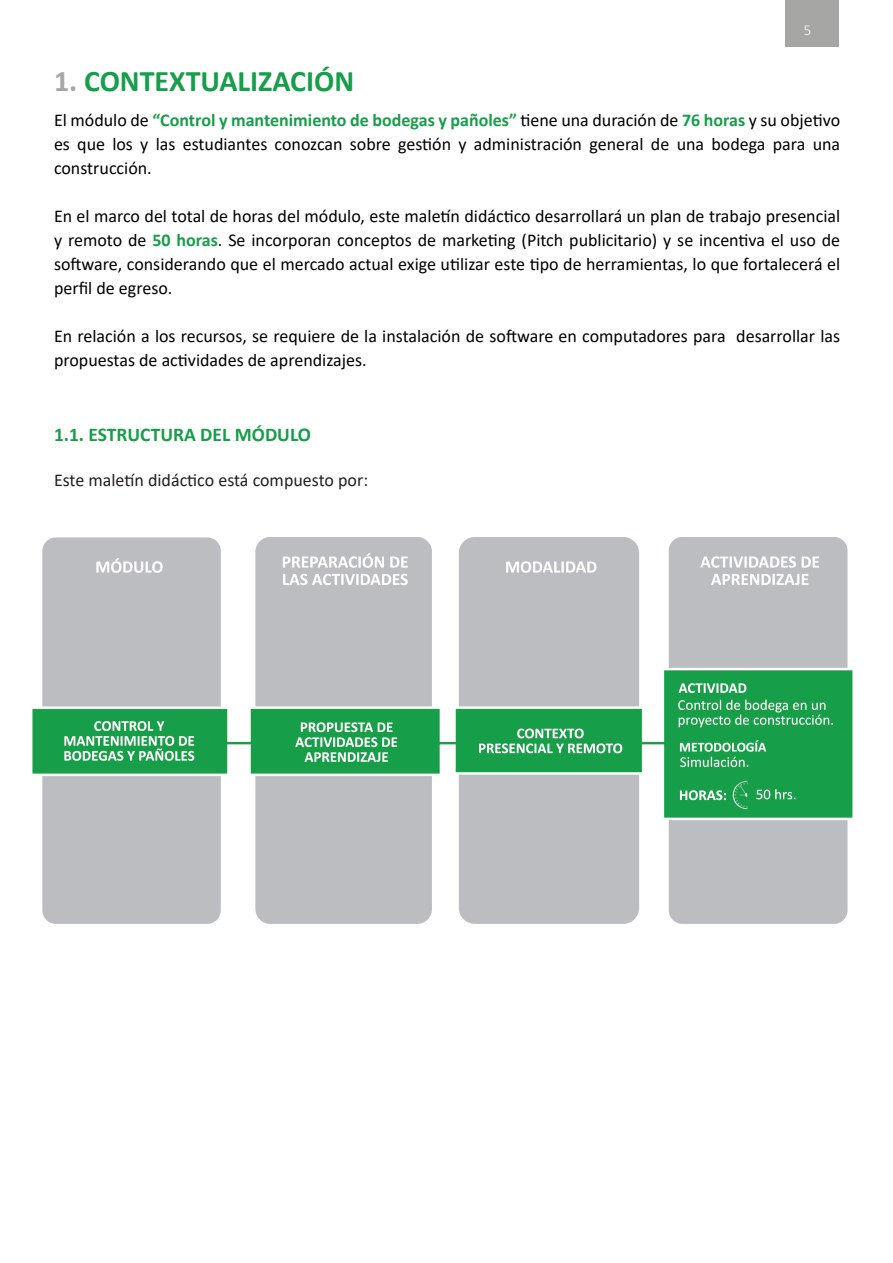
<style>
.page{position:relative;width:893px;height:1263px;background:#fff}
.page>*{position:absolute;margin:0;border:0;box-sizing:border-box;transform-origin:0 0}
.t1{font:700 30px "Calibri";color:#169e4a}
.t2{font:700 19.5px "Calibri";color:#169e4a}
.t3{font:18px/24px "Calibri";color:#000;text-align:justify}
.t4{font:18px "Calibri";color:#231f20}
.t5{font:300 15px "Calibri";color:#fff}
.s1{color:#a6a6a5}
.s2{font-weight:700;color:#169e4a}
</style>
<div class="page">
<div style="left:786px;top:0;width:53px;height:47px;background:#a6a6a5"></div>
<img style="left:32px;top:537px;width:821px;height:386px">
<p class="t1" style="left:54px;top:59px;width:302px"><span class="s1">1.</span> CONTEXTUALIZACIÓN</p>
<p class="t5" style="left:804px;top:21px;width:9px">5</p>
<p class="t3" style="left:54px;top:108px;width:788px">El módulo de <span class="s2">“Control y mantenimiento de bodegas y pañoles”</span> tiene una duración de <span class="s2">76 horas</span> y su objetivo es que los y las estudiantes conozcan sobre gestión y administración general de una bodega para una construcción.</p>
<p class="t3" style="left:54px;top:204px;width:788px">En el marco del total de horas del módulo, este maletín didáctico desarrollará un plan de trabajo presencial y remoto de <span class="s2">50 horas</span>. Se incorporan conceptos de marketing (Pitch publicitario) y se incentiva el uso de software, considerando que el mercado actual exige utilizar este tipo de herramientas, lo que fortalecerá el perfil de egreso.</p>
<p class="t3" style="left:54px;top:324px;width:788px">En relación a los recursos, se requiere de la instalación de software en computadores para desarrollar las propuestas de actividades de aprendizajes.</p>
<p class="t2" style="left:54px;top:420px;width:259px">1.1. ESTRUCTURA DEL MÓDULO</p>
<p class="t4" style="left:54px;top:468px;width:316px">Este maletín didáctico está compuesto por:</p>
</div>
